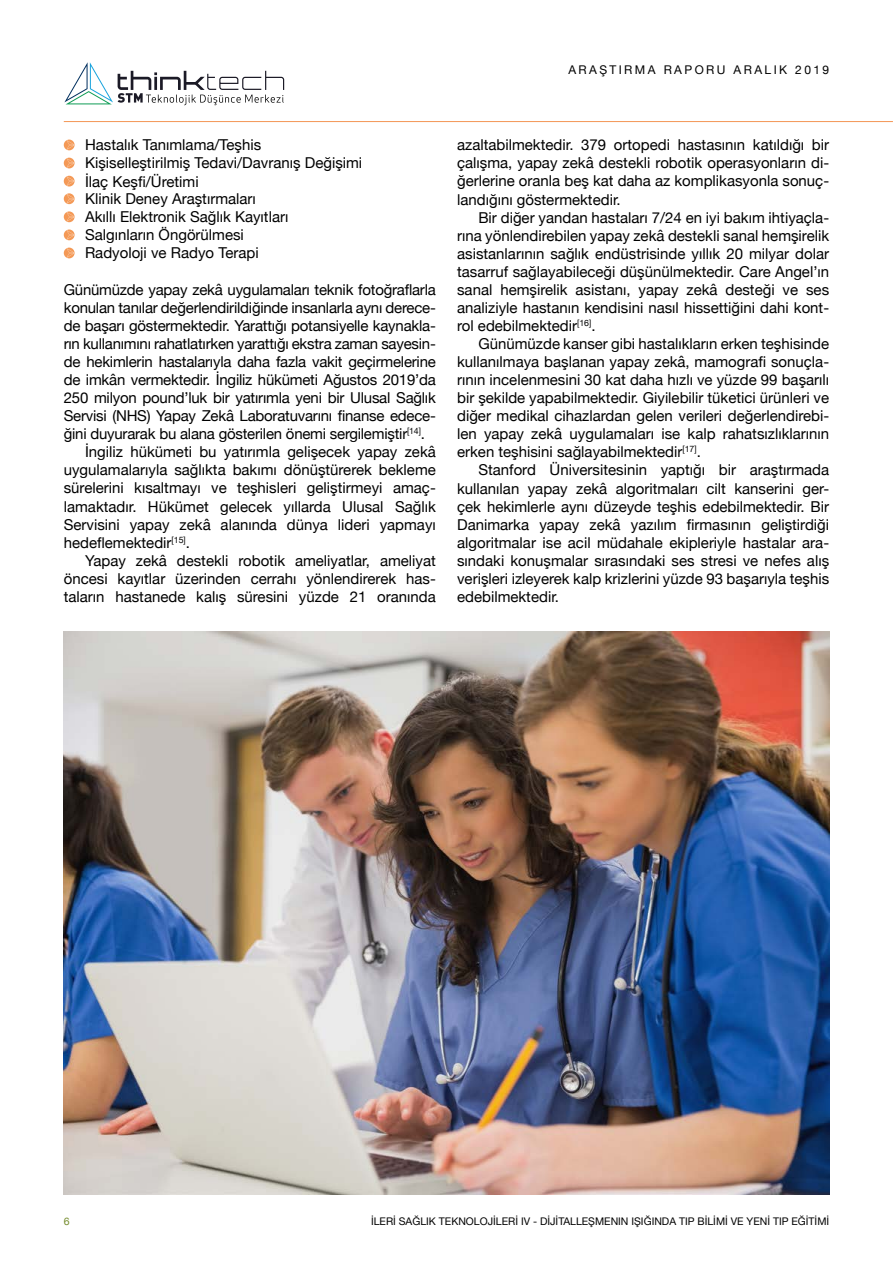
<style>
.page{position:relative;width:893px;height:1263px;background:#fff}
.page>*{position:absolute;margin:0;border:0;box-sizing:border-box;transform-origin:0 0}
.t1{font:15px/18px "Helvetica Neue";color:#000;text-align:justify}
.t2{font:12px "Helvetica Neue";letter-spacing:.2em;color:#000}
.t3{font:10.5px "Helvetica Neue";color:#000}
.t4{font:10.5px "Helvetica Neue";color:#768d2e}
</style>
<div class="page">
<hr style="left:64px;top:121px;width:829px;height:1px;background:#f49655">
<svg style="left:64px;top:62px;width:220px;height:43px"></svg>
<div style="left:64px;top:140px;width:11px;height:10px;background:#f49956;border-radius:50%"></div>
<svg style="left:66px;top:140px;width:9px;height:10px"></svg>
<div style="left:64px;top:158px;width:11px;height:10px;background:#f49956;border-radius:50%"></div>
<svg style="left:66px;top:158px;width:9px;height:10px"></svg>
<div style="left:64px;top:176px;width:11px;height:10px;background:#f49956;border-radius:50%"></div>
<svg style="left:66px;top:176px;width:9px;height:10px"></svg>
<div style="left:64px;top:193px;width:11px;height:11px;background:#f49956;border-radius:50%"></div>
<svg style="left:66px;top:194px;width:9px;height:10px"></svg>
<div style="left:64px;top:211px;width:11px;height:11px;background:#f49956;border-radius:50%"></div>
<svg style="left:66px;top:212px;width:9px;height:10px"></svg>
<div style="left:64px;top:229px;width:11px;height:11px;background:#f49956;border-radius:50%"></div>
<svg style="left:66px;top:230px;width:9px;height:10px"></svg>
<div style="left:64px;top:248px;width:11px;height:10px;background:#f49956;border-radius:50%"></div>
<svg style="left:66px;top:248px;width:9px;height:10px"></svg>
<img style="left:64px;top:631px;width:765px;height:564px">
<p class="t2" style="left:568px;top:61px;width:262px">ARAŞTIRMA RAPORU ARALIK 2019</p>
<p class="t1" style="left:85px;top:137px;width:279px;text-align:left">Hastalık Tanımlama/Teşhis<br>Kişiselleştirilmiş Tedavi/Davranış Değişimi<br>İlaç Keşfi/Üretimi<br>Klinik Deney Araştırmaları<br>Akıllı Elektronik Sağlık Kayıtları<br>Salgınların Öngörülmesi<br>Radyoloji ve Radyo Terapi</p>
<p class="t1" style="left:64px;top:281px;width:374px">Günümüzde yapay zekâ uygulamaları teknik fotoğraflarla</p>
<p class="t1" style="left:64px;top:299px;width:374px">konulan tanılar değerlendirildiğinde insanlarla aynı derece-</p>
<p class="t1" style="left:64px;top:317px;width:374px">de başarı göstermektedir. Yarattığı potansiyelle kaynakla-</p>
<p class="t1" style="left:64px;top:335px;width:374px">rın kullanımını rahatlatırken yarattığı ekstra zaman sayesin-</p>
<p class="t1" style="left:64px;top:353px;width:374px">de hekimlerin hastalarıyla daha fazla vakit geçirmelerine</p>
<p class="t1" style="left:64px;top:371px;width:374px">de imkân vermektedir. İngiliz hükümeti Ağustos 2019’da</p>
<p class="t1" style="left:64px;top:389px;width:374px">250 milyon pound’luk bir yatırımla yeni bir Ulusal Sağlık</p>
<p class="t1" style="left:64px;top:408px;width:374px">Servisi (NHS) Yapay Zekâ Laboratuvarını finanse edece-</p>
<p class="t1" style="left:64px;top:426px;width:363px">ğini duyurarak bu alana gösterilen önemi sergilemiştir<sup>[14]</sup>.</p>
<p class="t1" style="left:85px;top:444px;width:352px">İngiliz hükümeti bu yatırımla gelişecek yapay zekâ</p>
<p class="t1" style="left:64px;top:462px;width:374px">uygulamalarıyla sağlıkta bakımı dönüştürerek bekleme</p>
<p class="t1" style="left:64px;top:480px;width:374px">sürelerini kısaltmayı ve teşhisleri geliştirmeyi amaç-</p>
<p class="t1" style="left:64px;top:498px;width:374px">lamaktadır. Hükümet gelecek yıllarda Ulusal Sağlık</p>
<p class="t1" style="left:64px;top:516px;width:374px">Servisini yapay zekâ alanında dünya lideri yapmayı</p>
<p class="t1" style="left:64px;top:534px;width:128px">hedeflemektedir<sup>[15]</sup>.</p>
<p class="t1" style="left:85px;top:552px;width:352px">Yapay zekâ destekli robotik ameliyatlar, ameliyat</p>
<p class="t1" style="left:64px;top:570px;width:374px">öncesi kayıtlar üzerinden cerrahı yönlendirerek has-</p>
<p class="t1" style="left:64px;top:588px;width:374px">taların hastanede kalış süresini yüzde 21 oranında</p>
<p class="t1" style="left:457px;top:137px;width:374px">azaltabilmektedir. 379 ortopedi hastasının katıldığı bir çalışma, yapay zekâ destekli robotik operasyonların di&shy;ğerlerine oranla beş kat daha az komplikasyonla sonuç&shy;landığını göstermektedir.</p>
<p class="t1" style="left:457px;top:209px;width:374px;text-indent:21px">Bir diğer yandan hastaları 7/24 en iyi bakım ihtiyaçla&shy;rına yönlendirebilen yapay zekâ destekli sanal hemşirelik asistanlarının sağlık endüstrisinde yıllık 20 milyar dolar tasarruf sağlayabileceği düşünülmektedir. Care Angel’ın sanal hemşirelik asistanı, yapay zekâ desteği ve ses analiziyle hastanın kendisini nasıl hissettiğini dahi kont&shy;rol edebilmektedir<sup>[16]</sup>.</p>
<p class="t1" style="left:457px;top:336px;width:374px;text-indent:21px">Günümüzde kanser gibi hastalıkların erken teşhisinde kullanılmaya başlanan yapay zekâ, mamografi sonuçla&shy;rının incelenmesini 30 kat daha hızlı ve yüzde 99 başarılı bir şekilde yapabilmektedir. Giyilebilir tüketici ürünleri ve diğer medikal cihazlardan gelen verileri değerlendirebi&shy;len yapay zekâ uygulamaları ise kalp rahatsızlıklarının erken teşhisini sağlayabilmektedir<sup>[17]</sup>.</p>
<p class="t1" style="left:457px;top:462px;width:374px;text-indent:21px">Stanford Üniversitesinin yaptığı bir araştırmada kullanılan yapay zekâ algoritmaları cilt kanserini ger&shy;çek hekimlerle aynı düzeyde teşhis edebilmektedir. Bir Danimarka yapay zekâ yazılım firmasının geliştirdiği algoritmalar ise acil müdahale ekipleriyle hastalar ara&shy;sındaki konuşmalar sırasındaki ses stresi ve nefes alış verişleri izleyerek kalp krizlerini yüzde 93 başarıyla teşhis edebilmektedir.</p>
<p class="t4" style="left:64px;top:1214px;width:7px">6</p>
<p class="t3" style="left:371px;top:1214px;width:460px">İLERİ SAĞLIK TEKNOLOJİLERİ IV - DİJİTALLEŞMENIN IŞIĞINDA TIP BİLİMİ VE YENİ TIP EĞİTİMİ</p>
</div>
